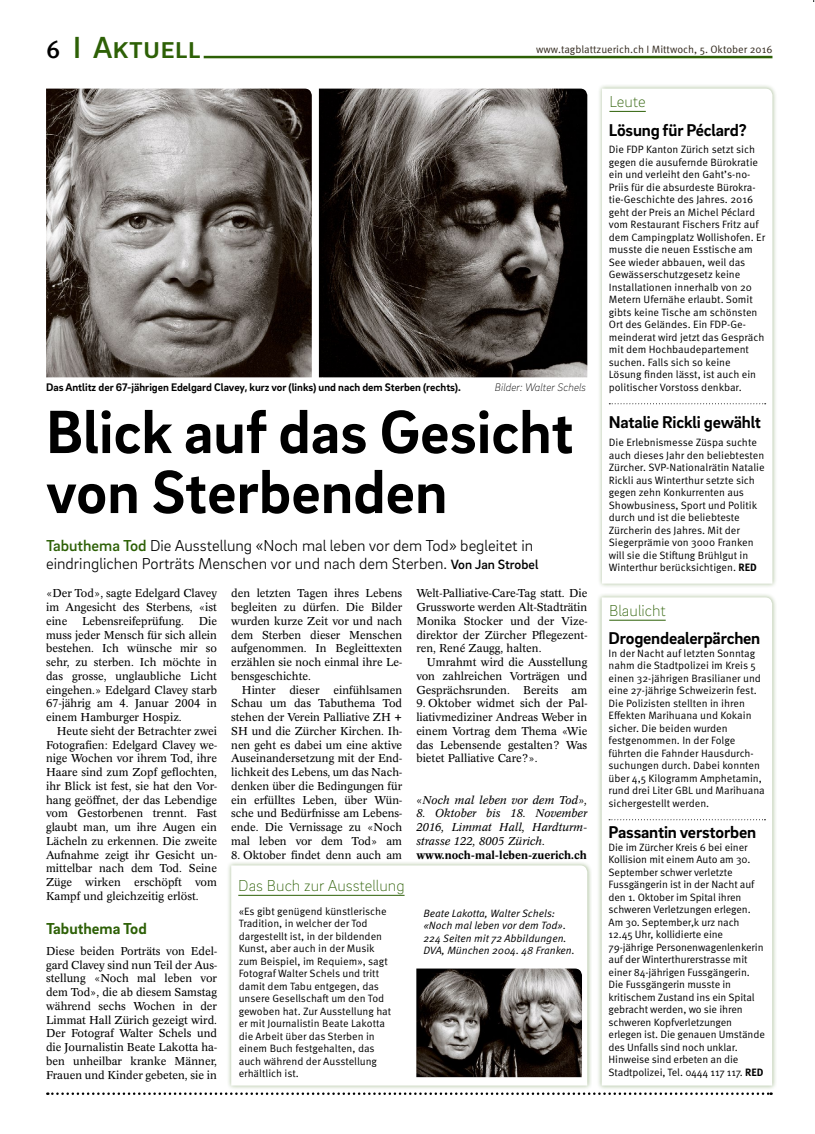
<style>
.page{position:relative;width:815px;height:1134px;background:#fff}
.page>*{position:absolute;margin:0;border:0;box-sizing:border-box;transform-origin:0 0}
._52_Aufmacher_Titel{font:700 62.5px/60px "Brix Sans";color:#000}
.t1{font:500 31.25px "Brix Sans";color:#2d6006}
.Kurzmeldungstitel_x0{font:700 17.5px "Brix Sans";letter-spacing:-.01em;color:#000}
.KurzmeldungSpalte_Gr{font:700 17.5px "Brix Sans";letter-spacing:-.01em;color:#000}
.Lead_x06{font:300 16.25px "Brix Sans";color:#000}
.Infobox_Titel_Grün_x{font:200 16.25px "Brix Sans";color:#2d6006}
.Zwischentitel_Grün_x{font:700 16.25px "Brix Sans";color:#2d6006}
.Grundschrift_x08{font:11.25px/13.8px "Concorde Pro";color:#000;text-align:justify}
.Grundschrift_x08-2{font:italic 11.25px/13.8px "Concorde Pro";color:#000;text-align:justify}
.Legende_x11{font:700 11.25px "Brix Sans";color:#000}
.Grundschrift_x08-3{font:500 11.25px "Concorde Pro";color:#000}
.Legende_x11-2{font:italic 200 11.25px "Brix Sans";color:#000}
.KurzmeldungSpalte_Gr-2{font:10.62px/12.5px "Meta Pro Norm";letter-spacing:-.005em;color:#000}
.Kolumne_Grundtext_x2{font:10.62px/12.5px "Meta Pro Norm";color:#000}
.Kolumne_Grundtext_x2-2{font:10.62px/12.5px "Meta Pro Norm Ita";color:#000}
.t2{font:10.62px "Meta Pro Norm";color:#332a1f}
.s1{font-family:"Meta Pro";font-size:25px;color:#000}
.s2{font-weight:500;color:#2d6006}
.s3{font-weight:500;font-size:13.75px}
.s4{font-family:"Meta Pro";font-weight:700}
</style>
<div class="page">
<hr style="left:46px;top:56px;width:726px;height:2px;background:#2d6006">
<div style="left:41px;top:51px;width:163px;height:9px;background:#fff"></div>
<svg style="left:47px;top:1092px;width:725px;height:3px"></svg>
<img style="left:46px;top:89px;width:266px;height:288px">
<img style="left:319px;top:89px;width:268px;height:288px">
<div style="left:226px;top:861px;width:366px;height:229px;background:#2d6006;opacity:.4"></div>
<svg style="left:231px;top:865px;width:356px;height:220px"></svg>
<hr style="left:238px;top:895px;width:167px;height:1px;background:#2d6006">
<img style="left:416px;top:968px;width:166px;height:109px">
<div style="left:597px;top:84px;width:180px;height:504px;background:#2d6006;opacity:.4"></div>
<svg style="left:602px;top:89px;width:170px;height:495px"></svg>
<hr style="left:609px;top:111px;width:37px;height:1px;background:#2d6006">
<svg style="left:609px;top:403px;width:157px;height:1px"></svg>
<div style="left:597px;top:593px;width:180px;height:497px;background:#2d6006;opacity:.4"></div>
<svg style="left:602px;top:597px;width:170px;height:488px"></svg>
<hr style="left:609px;top:620px;width:57px;height:1px;background:#2d6006">
<svg style="left:609px;top:819px;width:156px;height:1px"></svg>
<p class="t1" style="left:46px;top:27px;width:156px"><span class="s1">6</span> I Aktuell</p>
<p class="t2" style="left:536px;top:41px;width:238px">www.tagblattzuerich.ch I Mittwoch, 5. Oktober 2016</p>
<p class="Legende_x11" style="left:46px;top:380px;width:416px">Das Antlitz der 67-jährigen Edelgard Clavey, kurz vor (links) und nach dem Sterben (rechts).</p>
<p class="Legende_x11-2" style="left:495px;top:380px;width:93px">Bilder: Walter Schels</p>
<p class="_52_Aufmacher_Titel" style="left:46px;top:399px;width:529px">Blick auf das Gesicht von Sterbenden</p>
<p class="Lead_x06" style="left:46px;top:535px;width:489px"><span class="s2">Tabuthema Tod</span> Die Ausstellung «Noch mal leben vor dem Tod» begleitet in</p>
<p class="Lead_x06" style="left:46px;top:553px;width:494px">eindringlichen Porträts Menschen vor und nach dem Sterben. <span class="s3">Von Jan Strobel</span></p>
<p class="Grundschrift_x08" style="left:46px;top:587px;width:172px">«Der Tod», sagte Edelgard Clavey im Angesicht des Sterbens, «ist eine</p>
<p class="Grundschrift_x08" style="left:82px;top:614px;width:103px">Lebensreifeprüfung.</p>
<p class="Grundschrift_x08" style="left:46px;top:614px;width:172px;text-indent:153px">Die muss jeder Mensch für sich allein bestehen. Ich wünsche mir so sehr, zu sterben. Ich möchte in das grosse, unglaubliche Licht eingehen.» Edelgard Clavey starb 67-jährig am 4. Januar 2004 in einem Hamburger Hospiz.</p>
<p class="Grundschrift_x08" style="left:46px;top:724px;width:172px;text-indent:11px">Heute sieht der Betrachter zwei Fotografien: Edelgard Clavey we&shy;nige Wochen vor ihrem Tod, ihre Haare sind zum Zopf geflochten, ihr Blick ist fest, sie hat den Vor&shy;hang geöffnet, der das Lebendige vom Gestorbenen trennt. Fast glaubt man, um ihre Augen ein Lächeln zu erkennen. Die zweite Aufnahme zeigt ihr Gesicht un&shy;mittelbar nach dem Tod. Seine Züge wirken erschöpft vom Kampf und gleichzeitig erlöst.</p>
<p class="Zwischentitel_Grün_x" style="left:46px;top:918px;width:102px">Tabuthema Tod</p>
<p class="Grundschrift_x08" style="left:46px;top:944px;width:172px">Diese beiden Porträts von Edel&shy;gard Clavey sind nun Teil der Aus&shy;stellung «Noch mal leben vor dem Tod», die ab diesem Samstag während sechs Wochen in der Limmat Hall Zürich gezeigt wird.<br>Der Fotograf Walter Schels und die Journalistin Beate Lakotta ha&shy;ben unheilbar kranke Männer, Frauen und Kinder gebeten, sie in</p>
<p class="Grundschrift_x08" style="left:231px;top:587px;width:172px">den letzten Tagen ihres Lebens begleiten zu dürfen. Die Bilder wurden kurze Zeit vor und nach dem Sterben dieser Menschen aufgenommen. In Begleittexten erzählen sie noch einmal ihre Le&shy;bensgeschichte.</p>
<p class="Grundschrift_x08" style="left:231px;top:683px;width:172px;text-indent:11px">Hinter dieser einfühlsamen Schau um das Tabuthema Tod stehen der Verein Palliative ZH + SH und die Zürcher Kirchen. Ih&shy;nen geht es dabei um eine aktive Auseinandersetzung mit der End&shy;lichkeit des Lebens, um das Nach&shy;denken über die Bedingungen für ein erfülltes Leben, über Wün&shy;sche und Bedürfnisse am Lebens&shy;ende. Die Vernissage zu «Noch mal leben vor dem Tod» am</p>
<p class="Grundschrift_x08" style="left:231px;top:848px;width:172px">8. Oktober findet denn auch am</p>
<p class="Grundschrift_x08" style="left:416px;top:587px;width:172px">Welt-Palliative-Care-Tag statt. Die Grussworte werden Alt-Stadträtin Monika Stocker und der Vize&shy;direktor der Zürcher Pflegezent&shy;ren, René Zaugg, halten.</p>
<p class="Grundschrift_x08" style="left:416px;top:655px;width:172px;text-indent:11px">Umrahmt wird die Ausstellung von zahlreichen Vorträgen und Gesprächsrunden. Bereits am</p>
<p class="Grundschrift_x08" style="left:416px;top:697px;width:172px">9. Oktober widmet sich der Pal&shy;liativmediziner Andreas Weber in einem Vortrag dem Thema «Wie das Lebensende gestalten? Was bietet Palliative Care?».</p>
<p class="Grundschrift_x08-2" style="left:416px;top:793px;width:172px">«Noch mal leben vor dem Tod»,</p>
<p class="Grundschrift_x08-2" style="left:416px;top:807px;width:172px">8. Oktober bis 18. November 2016, Limmat Hall, Hardturm&shy;strasse 122, 8005 Zürich.</p>
<p class="Grundschrift_x08-3" style="left:416px;top:847px;width:172px">www.noch-mal-leben-zuerich.ch</p>
<p class="Infobox_Titel_Grün_x" style="left:238px;top:875px;width:168px">Das Buch zur Ausstellung</p>
<p class="Kolumne_Grundtext_x2" style="left:239px;top:904px;width:154px">«Es gibt genügend künstlerische<br>Tradition, in welcher der Tod dargestellt ist, in der bildenden<br>Kunst, aber auch in der Musik zum Beispiel, im Requiem», sagt<br>Fotograf Walter Schels und tritt damit dem Tabu entgegen, das unsere Gesellschaft um den Tod gewoben hat. Zur Ausstellung hat er mit Journalistin Beate Lakotta die Arbeit über das Sterben in einem Buch festgehalten, das auch während der Ausstellung erhältlich ist.</p>
<p class="Kolumne_Grundtext_x2-2" style="left:423px;top:906px;width:153px">Beate Lakotta, Walter Schels: «Noch mal leben vor dem Tod».<br>224 Seiten mit 72 Abbildungen.<br>DVA, München 2004. 48 Franken.</p>
<p class="Infobox_Titel_Grün_x" style="left:609px;top:92px;width:38px">Leute</p>
<p class="Kurzmeldungstitel_x0" style="left:609px;top:118px;width:139px">Lösung für Péclard?</p>
<p class="KurzmeldungSpalte_Gr-2" style="left:609px;top:143px;width:158px">Die FDP Kanton Zürich setzt sich gegen die ausufernde Bürokratie ein und verleiht den Gaht’s-no-<br>Priis für die absurdeste Bürokra&shy;tie-Geschichte des Jahres. 2016 geht der Preis an Michel Péclard vom Restaurant Fischers Fritz auf dem Campingplatz Wollishofen. Er musste die neuen Esstische am<br>See wieder abbauen, weil das<br>Gewässerschutzgesetz keine<br>Installationen innerhalb von 20<br>Metern Ufernähe erlaubt. Somit gibts keine Tische am schönsten<br>Ort des Geländes. Ein FDP-Ge&shy;meinderat wird jetzt das Gespräch mit dem Hochbaudepartement suchen. Falls sich so keine<br>Lösung finden lässt, ist auch ein politischer Vorstoss denkbar.</p>
<p class="Kurzmeldungstitel_x0" style="left:609px;top:411px;width:154px">Natalie Rickli gewählt</p>
<p class="KurzmeldungSpalte_Gr-2" style="left:609px;top:435px;width:157px">Die Erlebnismesse Züspa suchte auch dieses Jahr den beliebtesten<br>Zürcher. SVP-Nationalrätin Natalie<br>Rickli aus Winterthur setzte sich gegen zehn Konkurrenten aus<br>Showbusiness, Sport und Politik durch und ist die beliebteste<br>Zürcherin des Jahres. Mit der<br>Siegerprämie von 3000 Franken will sie die Stiftung Brühlgut in<br>Winterthur berücksichtigen. <span class="s4">RED</span></p>
<p class="Infobox_Titel_Grün_x" style="left:609px;top:600px;width:58px">Blaulicht</p>
<p class="Kurzmeldungstitel_x0" style="left:609px;top:627px;width:153px">Drogendealerpärchen</p>
<p class="KurzmeldungSpalte_Gr-2" style="left:609px;top:646px;width:158px">In der Nacht auf letzten Sonntag nahm die Stadtpolizei im Kreis 5 einen 32-jährigen Brasilianer und eine 27-jährige Schweizerin fest.<br>Die Polizisten stellten in ihren<br>Effekten Marihuana und Kokain sicher. Die beiden wurden festgenommen. In der Folge führten die Fahnder Hausdurch&shy;suchungen durch. Dabei konnten über 4,5 Kilogramm Amphetamin, rund drei Liter GBL und Marihuana sichergestellt werden.</p>
<p class="KurzmeldungSpalte_Gr" style="left:609px;top:821px;width:149px">Passantin verstorben</p>
<p class="KurzmeldungSpalte_Gr-2" style="left:609px;top:840px;width:158px">Die im Zürcher Kreis 6 bei einer<br>Kollision mit einem Auto am 30.<br>September schwer verletzte<br>Fussgängerin ist in der Nacht auf den 1. Oktober im Spital ihren schweren Verletzungen erlegen.<br>Am 30. September,k urz nach<br>12.45 Uhr, kollidierte eine<br>79-jährige Personenwagenlenkerin auf der Winterthurerstrasse mit einer 84-jährigen Fussgängerin.<br>Die Fussgängerin musste in kritischem Zustand ins ein Spital gebracht werden, wo sie ihren schweren Kopfverletzungen erlegen ist. Die genauen Umstände des Unfalls sind noch unklar.<br>Hinweise sind erbeten an die<br>Stadtpolizei, Tel. 0444 117 117. <span class="s4">RED</span></p>
</div>
